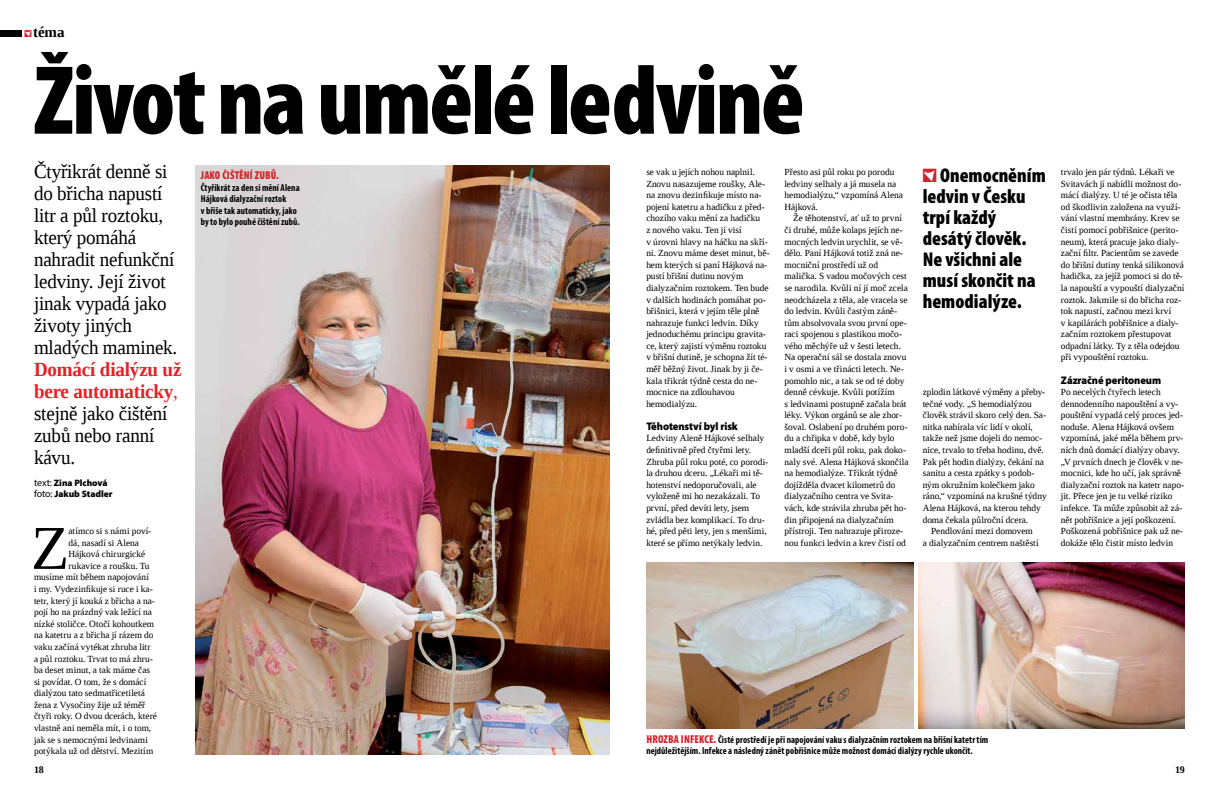
<style>
.page{position:relative;width:1219px;height:794px;background:#fff}
.page>*{position:absolute;margin:0;border:0;box-sizing:border-box;transform-origin:0 0}
.t1{font:900 condensed 99px "Myriad Pro";letter-spacing:-.025em;color:#000}
.t2{font:62.4px "Liberation Serif";color:#000}
.t3{font:20px/22px "Liberation Serif";letter-spacing:-.01em;color:#000;scale:.95 1}
.t4{font:900 condensed 20px/21px "Myriad Pro";color:#000}
.t5{font:700 15px "Liberation Serif";color:#000}
.t6{font:900 condensed 11.5px "Myriad Pro";letter-spacing:.01em;color:#d2232a;scale:.95 1}
.t7{font:900 11px "Myriad Pro";letter-spacing:-.01em;color:#000;scale:.95 1}
.t8{font:700 condensed 10px/11.4px "Myriad Pro";letter-spacing:.005em;color:#000;scale:.95 1}
.t9{font:700 10px "Liberation Serif";color:#000}
.t10{font:9.4px/11.6px "Liberation Serif";color:#000}
.t11{font:900 9.3px/11.3px "Myriad Pro";letter-spacing:-.005em;color:#000}
.s1{font-family:"Instinkt Logo";font-weight:400;font-size:7px;color:#d2232a}
.s2{font-weight:700;color:#ed1d24}
.s3{color:#ed1d24}
.s4{font-weight:400;font-size:10px}
.s5{font-family:"Instinkt Logo";font-weight:400;font-stretch:normal;font-size:13.5px;color:#d2232a}
.s6{font-weight:900;font-size:11.5px;color:#d2232a}
</style>
<div class="page">
<div style="left:0;top:30px;width:22px;height:7px;background:#000"></div>
<img style="left:196px;top:165px;width:413px;height:589px">
<img style="left:646px;top:562px;width:267px;height:166px">
<img style="left:918px;top:562px;width:267px;height:166px">
<h3 class="t5" style="left:24px;top:22px;width:42px"><span class="s1">i</span> téma</h3>
<h1 class="t1" style="left:34px;top:37px;width:772px">Život na umělé ledvině</h1>
<p class="t10" style="left:646px;top:166px;width:125px">se vak u jejích nohou naplnil.<br>Znovu nasazujeme roušky, Ale&shy;na znovu dezinfikuje místo na&shy;pojení katetru a hadičku z před&shy;chozího vaku mění za hadičku<br>z nového vaku. Ten jí visí<br>v úrovni hlavy na háčku na skří&shy;ni. Znovu máme deset minut, bě&shy;hem kterých si paní Hájková na&shy;pustí břišní dutinu novým dialyzačním roztokem. Ten bude v dalších hodinách pomáhat po&shy;břišnici, která v jejím těle plně nahrazuje funkci ledvin. Díky jednoduchému principu gravita&shy;ce, který zajistí výměnu roztoku v břišní dutině, je schopna žít té&shy;měř běžný život. Jinak by ji če&shy;kala třikrát týdně cesta do ne&shy;mocnice na zdlouhavou hemodialýzu.</p>
<p class="t7" style="left:646px;top:419px;width:98px">Těhotenství byl risk</p>
<p class="t10" style="left:646px;top:432px;width:124px">Ledviny Aleně Hájkové selhaly definitivně před čtyřmi lety.<br>Zhruba půl roku poté, co porodi&shy;la druhou dceru. „Lékaři mi tě&shy;hotenství nedoporučovali, ale vyloženě mi ho nezakázali. To první, před devíti lety, jsem zvládla bez komplikací. To dru&shy;hé, před pěti lety, jen s menšími, které se přímo netýkaly ledvin.</p>
<h3 class="t3" style="left:34px;top:160px;width:152px">Čtyřikrát denně si do břicha napustí litr a půl roztoku, který pomáhá nahradit nefunkční ledviny. Její život jinak vypadá jako životy jiných mladých maminek.</h3>
<h3 class="t3" style="left:34px;top:358px;width:157px"><span class="s2">Domácí dialýzu už bere automaticky</span><span class="s3">, </span>stejně jako čištění zubů nebo ranní kávu.</h3>
<p class="t11" style="left:34px;top:476px;width:80px"><span class="s4">text:</span> Zina Plchová <span class="s4">foto:</span> Jakub Stadler</p>
<h2 class="t2" style="left:31px;top:507px;width:40px">Z</h2>
<p class="t10" style="left:69px;top:525px;width:84px">atímco si s námi poví-</p>
<p class="t10" style="left:784px;top:166px;width:120px">Přesto asi půl roku po porodu ledviny selhaly a já musela na hemodialýzu,“ vzpomíná Alena<br>Hájková.</p>
<p class="t10" style="left:784px;top:212px;width:126px;text-indent:9px">Že těhotenství, ať už to první či druhé, může kolaps jejích ne&shy;mocných ledvin urychlit, se vě&shy;dělo. Paní Hájková totiž zná ne&shy;mocniční prostředí už od malička. S vadou močových cest se narodila. Kvůli ní jí moč zcela neodcházela z těla, ale vracela se do ledvin. Kvůli častým záně&shy;tům absolvovala svou první ope&shy;raci spojenou s plastikou močo&shy;vého měchýře už v šesti letech.<br>Na operační sál se dostala znovu i v osmi a ve třinácti letech. Ne&shy;pomohlo nic, a tak se od té doby denně cévkuje. Kvůli potížím<br>s ledvinami postupně začala brát léky. Výkon orgánů se ale zhor&shy;šoval. Oslabení po druhém poro&shy;du a chřipka v době, kdy bylo mladší dceři půl roku, pak doko&shy;naly své. Alena Hájková skončila na hemodialýze. Třikrát týdně dojížděla dvacet kilometrů do dialyzačního centra ve Svita&shy;vách, kde strávila zhruba pět ho&shy;din připojená na dialyzačním přístroji. Ten nahrazuje přiroze&shy;nou funkci ledvin a krev čistí od</p>
<h3 class="t4" style="left:923px;top:165px;width:125px"><span class="s5">i</span> Onemocněním ledvin v Česku trpí každý desátý člověk.<br>Ne všichni ale musí skončit na hemodialýze.</h3>
<p class="t6" style="left:201px;top:168px;width:84px">JAKO ČIŠTĚNÍ ZUBŮ.</p>
<p class="t8" style="left:201px;top:181px;width:106px">Čtyřikrát za den si mění Alena<br>Hájková dialyzační roztok<br>v břiše tak automaticky, jako by to bylo pouhé čištění zubů.</p>
<p class="t10" style="left:923px;top:386px;width:125px">zplodin látkové výměny a přeby&shy;tečné vody. „S hemodialýzou člověk strávil skoro celý den. Sa&shy;nitka nabírala víc lidí v okolí, takže než jsme dojeli do nemoc&shy;nice, trvalo to třeba hodinu, dvě.<br>Pak pět hodin dialýzy, čekání na sanitu a cesta zpátky s podob&shy;ným okružním kolečkem jako ráno,“ vzpomíná na krušné týdny<br>Alena Hájková, na kterou tehdy doma čekala půlroční dcera.</p>
<p class="t10" style="left:923px;top:525px;width:117px;text-align:center">Pendlování mezi domovem<br>a dialyzačním centrem naštěstí</p>
<p class="t10" style="left:69px;top:537px;width:72px">dá, nasadí si Alena</p>
<p class="t10" style="left:69px;top:548px;width:78px">Hájková chirurgické</p>
<p class="t10" style="left:69px;top:560px;width:83px">rukavice a roušku. Tu</p>
<p class="t10" style="left:34px;top:571px;width:116px">musíme mít během napojování</p>
<p class="t10" style="left:34px;top:583px;width:120px">i my. Vydezinfikuje si ruce i ka-</p>
<p class="t10" style="left:34px;top:594px;width:123px">tetr, který jí kouká z břicha a na-</p>
<p class="t10" style="left:34px;top:606px;width:120px">pojí ho na prázdný vak ležící na</p>
<p class="t10" style="left:34px;top:618px;width:122px">nízké stoličce. Otočí kohoutkem</p>
<p class="t10" style="left:34px;top:629px;width:121px">na katetru a z břicha jí rázem do</p>
<p class="t10" style="left:34px;top:641px;width:118px">vaku začíná vytékat zhruba litr</p>
<p class="t10" style="left:34px;top:652px;width:120px">a půl roztoku. Trvat to má zhru-</p>
<p class="t10" style="left:34px;top:664px;width:118px">ba deset minut, a tak máme čas</p>
<p class="t10" style="left:34px;top:675px;width:114px">si povídat. O tom, že s domácí</p>
<p class="t10" style="left:34px;top:687px;width:112px">dialýzou tato sedmatřicetiletá</p>
<p class="t10" style="left:34px;top:699px;width:113px">žena z Vysočiny žije už téměř</p>
<p class="t10" style="left:34px;top:710px;width:125px">čtyři roky. O dvou dcerách, které</p>
<p class="t10" style="left:34px;top:722px;width:119px">vlastně ani neměla mít, i o tom,</p>
<p class="t10" style="left:34px;top:733px;width:115px">jak se s nemocnými ledvinami</p>
<p class="t10" style="left:34px;top:745px;width:121px">potýkala už od dětství. Mezitím</p>
<p class="t8" style="left:646px;top:733px;width:361px"><span class="s6">HROZBA INFEKCE.</span> Čisté prostředí je při napojování vaku s dialyzačním roztokem na břišní katetr tím nejdůležitějším. Infekce a následný zánět pobřišnice může možnost domácí dialýzy rychle ukončit.</p>
<p class="t10" style="left:1061px;top:166px;width:125px">trvalo jen pár týdnů. Lékaři ve<br>Svitavách jí nabídli možnost do&shy;mácí dialýzy. U té je očista těla od škodlivin založena na využí&shy;vání vlastní membrány. Krev se čistí pomocí pobřišnice (perito&shy;neum), která pracuje jako dialy&shy;zační filtr. Pacientům se zavede do břišní dutiny tenká silikonová hadička, za jejíž pomoci si do tě&shy;la napouští a vypouští dialyzační roztok. Jakmile si do břicha roz&shy;tok napustí, začnou mezi krví<br>v kapilárách pobřišnice a dialy&shy;začním roztokem přestupovat odpadní látky. Ty z těla odejdou při vypouštění roztoku.</p>
<p class="t7" style="left:1061px;top:372px;width:107px">Zázračné peritoneum</p>
<p class="t10" style="left:1061px;top:386px;width:125px">Po necelých čtyřech letech dennodenního napouštění a vy&shy;pouštění vypadá celý proces jed&shy;noduše. Alena Hájková ovšem vzpomíná, jaké měla během prv&shy;ních dnů domácí dialýzy obavy. „V prvních dnech je člověk v ne&shy;mocnici, kde ho učí, jak správně dialyzační roztok na katetr napo&shy;jit. Přece jen je tu velké riziko infekce. Ta může způsobit až zá&shy;nět pobřišnice a její poškození.<br>Poškozená pobřišnice pak už ne&shy;dokáže tělo čistit místo ledvin</p>
<p class="t9" style="left:34px;top:762px;width:11px">18</p>
<p class="t9" style="left:1175px;top:762px;width:11px">19</p>
</div>
